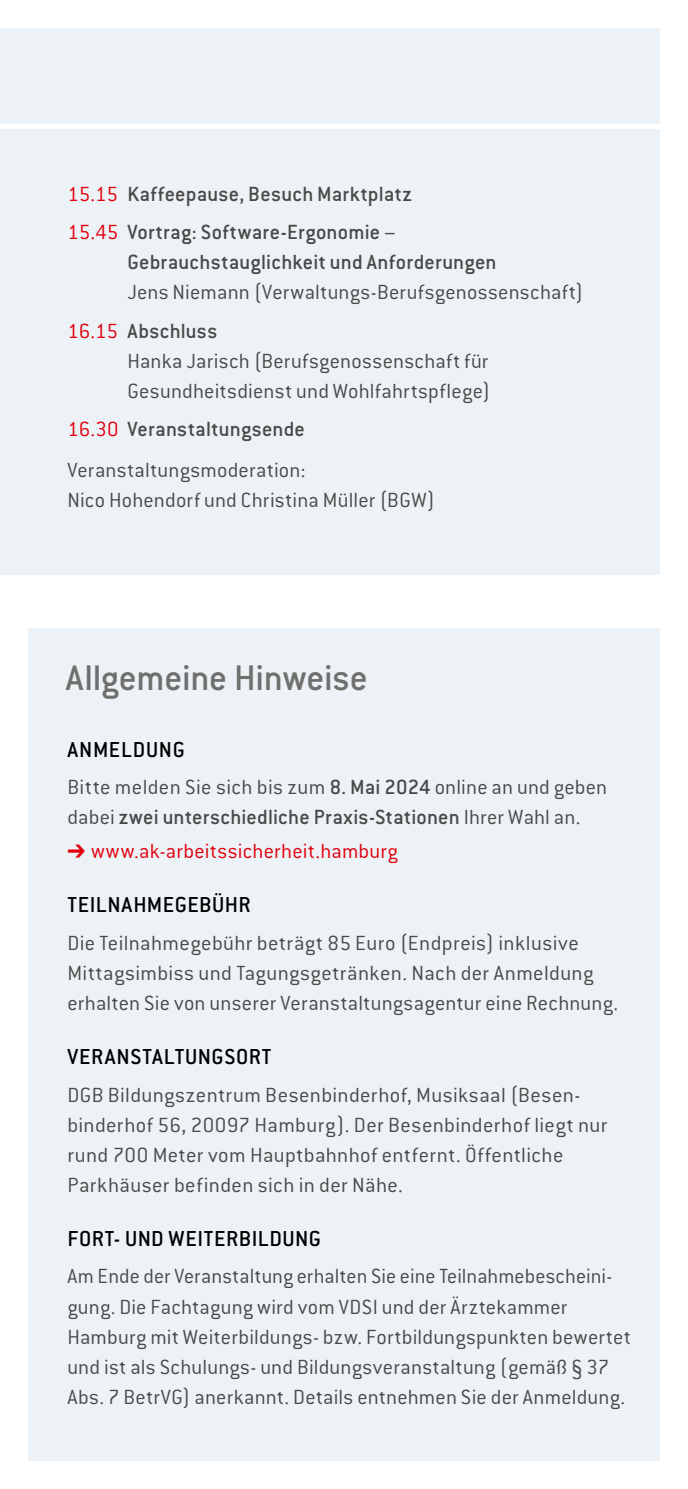
<style>
.page{position:relative;width:688px;height:1489px;background:#fff}
.page>*{position:absolute;margin:0;border:0;box-sizing:border-box;transform-origin:0 0}
.AKASI2_Head_blau_19_3{font:500 39px "Conduit ITC Std";letter-spacing:-.01em;color:#6f6f6e}
.AKASI2_SHead_Med_Vers__9_5{font:500 23.75px "Conduit ITC Std";letter-spacing:.02em;color:#000}
.AKASI2_Fließtext_ConReg_9_12{font:300 22.5px/30px "Conduit ITC Std";letter-spacing:.015em;color:#494948}
.AKASI2_Fließtext_ConReg_9_12-2{font:500 22.5px/30px "Conduit ITC Std";letter-spacing:.01em;color:#494948}
.AKASI2_Fließtext_ConReg_9_12-3{font:300 22.5px "Conduit ITC Std";letter-spacing:.01em;color:#e3000f}
.s1{font-weight:300;color:#e3000f}
.s2{color:#e3000f}
.s3{font-weight:500}
</style>
<div class="page">
<div style="left:28px;top:628px;width:631px;height:832px;background:#ecf2f5"></div>
<div style="left:0;top:28px;width:659px;height:547px;background:#ecf2f5"></div>
<div style="left:0;top:124px;width:687px;height:5px;background:#fff"></div>
<p class="AKASI2_Fließtext_ConReg_9_12-2" style="left:67px;top:178px;width:346px"><span class="s1">15.15</span> Kaffeepause, Besuch Marktplatz</p>
<p class="AKASI2_Fließtext_ConReg_9_12-2" style="left:127px;top:216px;width:370px;text-indent:-60px"><span class="s1">15.45</span> Vortrag: Software-Ergonomie −<br>Gebrauchstauglichkeit und Anforderungen</p>
<p class="AKASI2_Fließtext_ConReg_9_12" style="left:127px;top:276px;width:457px">Jens Niemann (Verwaltungs-Berufsgenossenschaft)</p>
<p class="AKASI2_Fließtext_ConReg_9_12" style="left:127px;top:315px;width:364px;text-indent:-60px"><span class="s2">16.15</span> <span class="s3">Abschluss<br></span>Hanka Jarisch (Berufsgenossenschaft für<br>Gesundheitsdienst und Wohlfahrtspflege)</p>
<p class="AKASI2_Fließtext_ConReg_9_12-2" style="left:67px;top:413px;width:239px"><span class="s1">16.30</span> Veranstaltungsende</p>
<p class="AKASI2_Fließtext_ConReg_9_12" style="left:67px;top:454px;width:369px">Veranstaltungsmoderation:<br>Nico Hohendorf und Christina Müller (BGW)</p>
<p class="AKASI2_Head_blau_19_3" style="left:66px;top:654px;width:303px">Allgemeine Hinweise</p>
<p class="AKASI2_SHead_Med_Vers__9_5" style="left:67px;top:735px;width:119px">ANMELDUNG</p>
<p class="AKASI2_Fließtext_ConReg_9_12" style="left:67px;top:771px;width:541px">Bitte melden Sie sich bis zum <span class="s3">8. Mai 2024</span> online an und geben dabei <span class="s3">zwei unterschiedliche Praxis-Stationen</span> Ihrer Wahl an.</p>
<p class="AKASI2_Fließtext_ConReg_9_12-3" style="left:67px;top:836px;width:332px">➔ www.ak-arbeitssicherheit.hamburg</p>
<p class="AKASI2_SHead_Med_Vers__9_5" style="left:67px;top:890px;width:185px">TEILNAHMEGEBÜHR</p>
<p class="AKASI2_Fließtext_ConReg_9_12" style="left:67px;top:926px;width:552px">Die Teilnahmegebühr beträgt 85 Euro (Endpreis) inklusive<br>Mittagsimbiss und Tagungsgetränken. Nach der Anmeldung erhalten Sie von unserer Veranstaltungsagentur eine Rechnung.</p>
<p class="AKASI2_SHead_Med_Vers__9_5" style="left:67px;top:1042px;width:206px">VERANSTALTUNGSORT</p>
<p class="AKASI2_Fließtext_ConReg_9_12" style="left:67px;top:1078px;width:541px">DGB Bildungszentrum Besenbinderhof, Musiksaal (Besen&shy;binderhof 56, 20097 Hamburg). Der Besenbinderhof liegt nur rund 700 Meter vom Hauptbahnhof entfernt. Öffentliche Parkhäuser befinden sich in der Nähe.</p>
<p class="AKASI2_SHead_Med_Vers__9_5" style="left:67px;top:1224px;width:255px">FORT- UND WEITERBILDUNG</p>
<p class="AKASI2_Fließtext_ConReg_9_12" style="left:67px;top:1260px;width:565px">Am Ende der Veranstaltung erhalten Sie eine Teilnahmebescheini&shy;gung. Die Fachtagung wird vom VDSI und der Ärztekammer Hamburg mit Weiterbildungs- bzw. Fortbildungspunkten bewertet und ist als Schulungs- und Bildungsveranstaltung (gemäß § 37<br>Abs. 7 BetrVG) anerkannt. Details entnehmen Sie der Anmeldung.</p>
</div>
